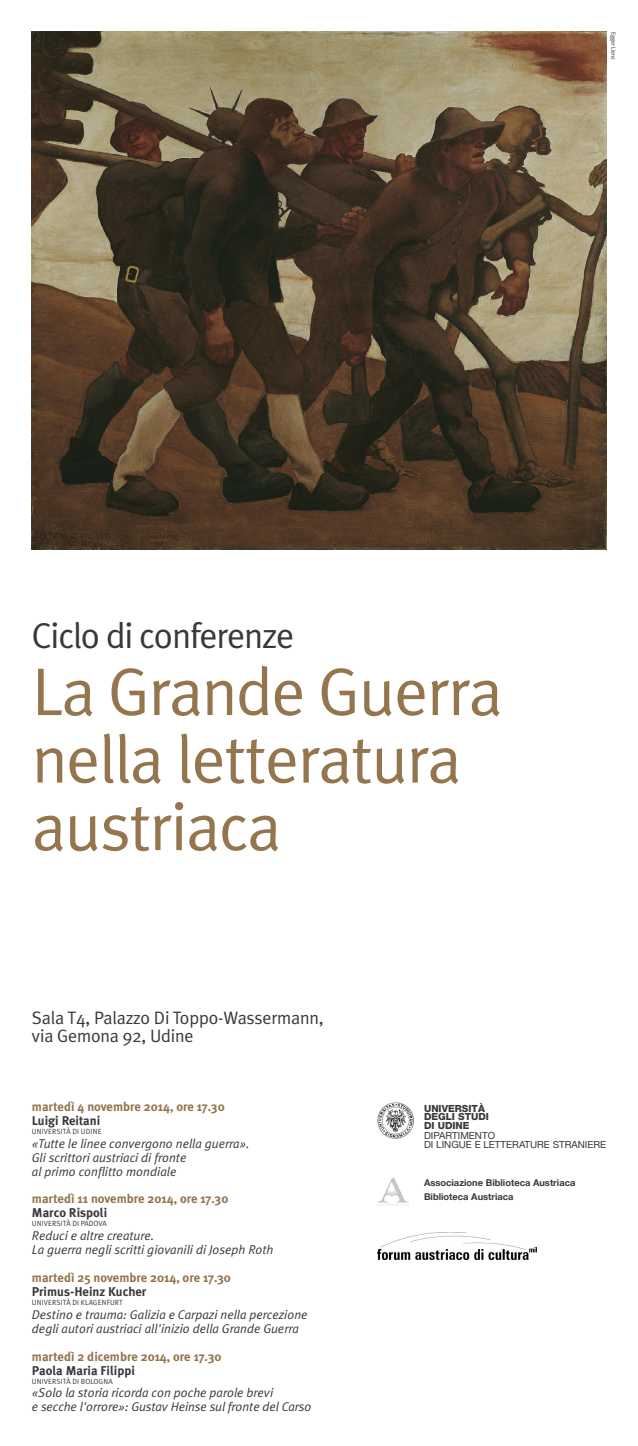
<style>
.page{position:relative;width:638px;height:1446px;background:#fff}
.page>*{position:absolute;margin:0;border:0;box-sizing:border-box;transform-origin:0 0}
.t1{font:67.5px/67.5px "Meta Plus Normal";letter-spacing:-.02em;color:#94754d}
.t2{font:36px "Meta Plus Normal";letter-spacing:-.03em;color:#39383a}
.t3{font:18px/18px "Meta Plus Normal";letter-spacing:-.01em;color:#39383a}
.t4{font:italic 12.75px/13.9px "Meta Plus Normal";color:#39383a}
.t5{font:700 12.75px "Meta Plus";color:#94754d}
.t6{font:700 12.75px "Meta Plus";color:#39383a}
.t7{font:9.82px/8.3px "Helvetica Neue";color:#39383a}
.t8{font:800 9.82px/8.3px "Helvetica Neue";color:#39383a}
.t9{font:700 9.38px/13.4px "Helvetica Neue";color:#39383a}
.t10{font:7.5px "Meta Plus Normal";color:#39383a}
.t11{font:6px "Meta Plus Normal";letter-spacing:-.01em;color:#39383a}
</style>
<div class="page">
<img style="left:32px;top:32px;width:574px;height:517px">
<img style="left:377px;top:1177px;width:32px;height:29px">
<img style="left:377px;top:1232px;width:159px;height:27px">
<img style="left:377px;top:1103px;width:36px;height:36px">
<p class="t11" style="left:617px;top:32px;width:30px;rotate:90deg">Egger Lienz</p>
<h2 class="t2" style="left:32px;top:614px;width:264px">Ciclo di conferenze</h2>
<h1 class="t1" style="left:32px;top:658px;width:472px">La Grande Guerra nella letteratura austriaca</h1>
<h3 class="t3" style="left:32px;top:1008px;width:293px">Sala T4, Palazzo Di Toppo-Wassermann, via Gemona 92, Udine</h3>
<p class="t5" style="left:32px;top:1099px;width:194px">martedì 4 novembre 2014, ore 17.30</p>
<p class="t6" style="left:32px;top:1113px;width:70px">Luigi Reitani</p>
<p class="t10" style="left:32px;top:1127px;width:71px">UNIVERSITÀ DI UDINE</p>
<p class="t4" style="left:32px;top:1136px;width:219px">«Tutte le linee convergono nella guerra».<br>Gli scrittori austriaci di fronte<br>al primo conflitto mondiale</p>
<p class="t5" style="left:32px;top:1191px;width:198px">martedì 11 novembre 2014, ore 17.30</p>
<p class="t6" style="left:32px;top:1205px;width:77px">Marco Rispoli</p>
<p class="t10" style="left:32px;top:1219px;width:76px">UNIVERSITÀ DI PADOVA</p>
<p class="t4" style="left:32px;top:1229px;width:243px">Reduci e altre creature.<br>La guerra negli scritti giovanili di Joseph Roth</p>
<p class="t5" style="left:32px;top:1270px;width:200px">martedì 25 novembre 2014, ore 17.30</p>
<p class="t6" style="left:32px;top:1284px;width:116px">Primus-Heinz Kucher</p>
<p class="t10" style="left:32px;top:1298px;width:92px">UNIVERSITÀ DI KLAGENFURT</p>
<p class="t4" style="left:32px;top:1307px;width:277px">Destino e trauma: Galizia e Carpazi nella percezione degli autori austriaci all'inizio della Grande Guerra</p>
<p class="t5" style="left:32px;top:1348px;width:191px">martedì 2 dicembre 2014, ore 17.30</p>
<p class="t6" style="left:32px;top:1362px;width:104px">Paola Maria Filippi</p>
<p class="t10" style="left:32px;top:1376px;width:82px">UNIVERSITÀ DI BOLOGNA</p>
<p class="t4" style="left:32px;top:1386px;width:281px">«Solo la storia ricorda con poche parole brevi<br>e secche l'orrore»: Gustav Heinse sul fronte del Carso</p>
<p class="t8" style="left:424px;top:1105px;width:66px">UNIVERSITÀ<br>DEGLI STUDI<br>DI UDINE</p>
<p class="t7" style="left:424px;top:1132px;width:184px">DIPARTIMENTO<br>DI LINGUE E LETTERATURE STRANIERE</p>
<p class="t9" style="left:424px;top:1176px;width:153px">Associazione Biblioteca Austriaca<br>Biblioteca Austriaca</p>
</div>
